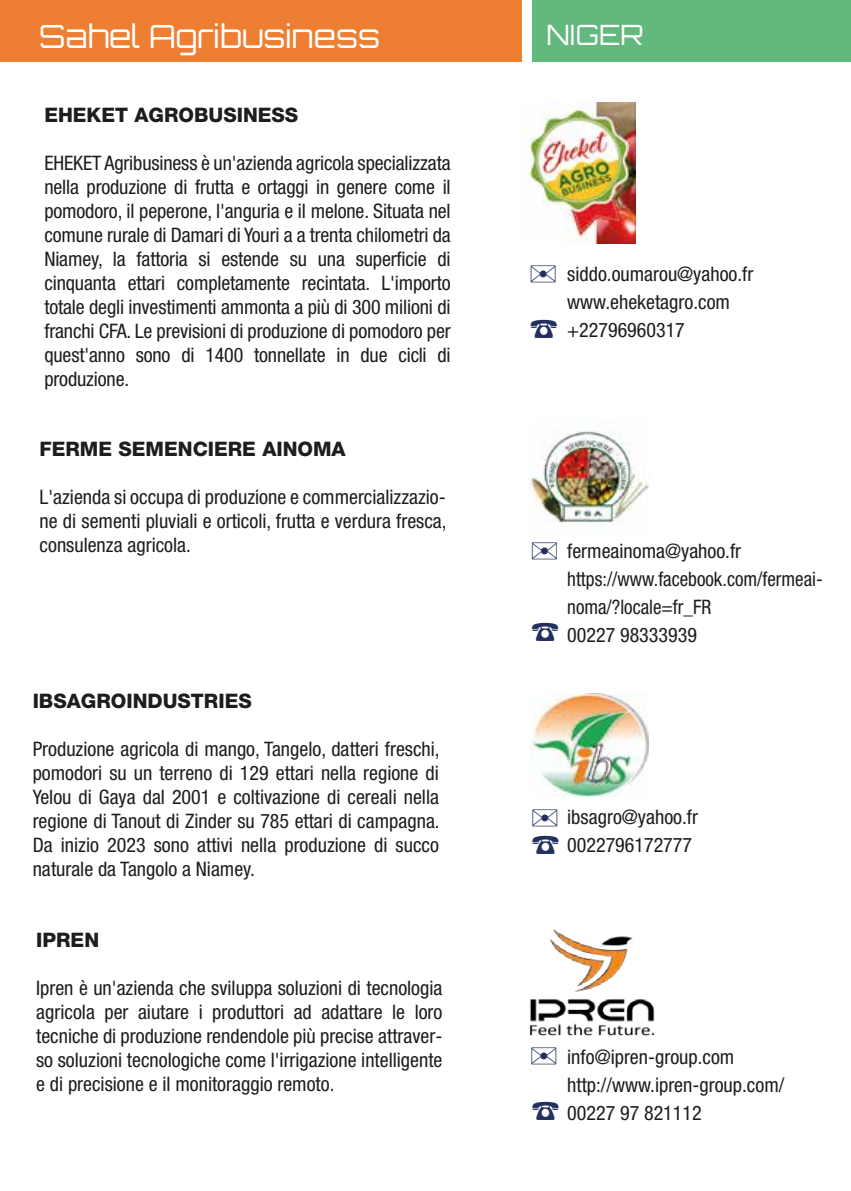
<style>
.page{position:relative;width:851px;height:1191px;background:#fff}
.page>*{position:absolute;margin:0;border:0;box-sizing:border-box;transform-origin:0 0}
.t1{font:32px "Orbitron";color:#fff}
.t2{font:28px "Orbitron";color:#fff}
.t3{font:condensed 20px/24px "Helvetica Neue";color:#1d1d1b;text-align:justify}
.t4{font:800 20px "Helvetica Neue";color:#1d1d1b}
.s1{color:#232f5e}
</style>
<div class="page">
<img style="left:518px;top:103px;width:117px;height:140px">
<img style="left:529px;top:431px;width:120px;height:93px">
<img style="left:530px;top:693px;width:118px;height:103px">
<img style="left:529px;top:929px;width:126px;height:107px">
<div style="left:0;top:0;width:522px;height:62px;background:#ee7e32"></div>
<div style="left:532px;top:0;width:318px;height:62px;background:#63b87e"></div>
<h1 class="t1" style="left:39px;top:16px;width:342px">Sahel Agribusiness</h1>
<h2 class="t2" style="left:546px;top:17px;width:99px">NIGER</h2>
<p class="t4" style="left:44px;top:103px;width:255px">EHEKET AGROBUSINESS</p>
<p class="t3" style="left:44px;top:151px;width:408px">EHEKET Agribusiness è un'azienda agricola specializzata nella produzione di frutta e ortaggi in genere come il pomodoro, il peperone, l'anguria e il melone. Situata nel comune rurale di Damari di Youri a a trenta chilometri da Niamey, la fattoria si estende su una superficie di cinquanta ettari completamente recintata. L'importo totale degli investimenti ammonta a più di 300 milioni di franchi CFA. Le previsioni di produzione di pomodoro per quest'anno sono di 1400 tonnellate in due cicli di produzione.</p>
<p class="t4" style="left:40px;top:437px;width:307px">FERME SEMENCIERE AINOMA</p>
<p class="t3" style="left:40px;top:485px;width:408px">L'azienda si occupa di produzione e commercializzazio&shy;ne di sementi pluviali e orticoli, frutta e verdura fresca, consulenza agricola.</p>
<p class="t4" style="left:33px;top:688px;width:220px">IBSAGROINDUSTRIES</p>
<p class="t3" style="left:33px;top:736px;width:408px">Produzione agricola di mango, Tangelo, datteri freschi, pomodori su un terreno di 129 ettari nella regione di Yelou di Gaya dal 2001 e coltivazione di cereali nella regione di Tanout di Zinder su 785 ettari di campagna.<br>Da inizio 2023 sono attivi nella produzione di succo naturale da Tangolo a Niamey.</p>
<p class="t4" style="left:36px;top:928px;width:64px">IPREN</p>
<p class="t3" style="left:36px;top:976px;width:408px">Ipren è un'azienda che sviluppa soluzioni di tecnologia agricola per aiutare i produttori ad adattare le loro tecniche di produzione rendendole più precise attraver&shy;so soluzioni tecnologiche come l'irrigazione intelligente e di precisione e il monitoraggio remoto.</p>
<p class="t3" style="left:567px;top:260px;width:188px;line-height:28px;text-align:left">siddo.oumarou@yahoo.fr www.eheketagro.com +22796960317</p>
<p class="t3" style="left:567px;top:536px;width:257px;line-height:28px;text-align:left">fermeainoma@yahoo.fr https://www.facebook.com/fermeai&shy;noma/?locale=fr_FR<br>00227 98333939</p>
<p class="t3" style="left:567px;top:803px;width:132px;line-height:28px">ibsagro@yahoo.fr<br>0022796172777</p>
<p class="t3" style="left:567px;top:1044px;width:169px">info@ipren-group.com</p>
<p class="t3" style="left:567px;top:1072px;width:218px">http://www.ipren-group.com/</p>
<p class="t3" style="left:531px;top:1100px;width:172px"><span class="s1">☎</span> 00227 97 821112</p>
</div>
